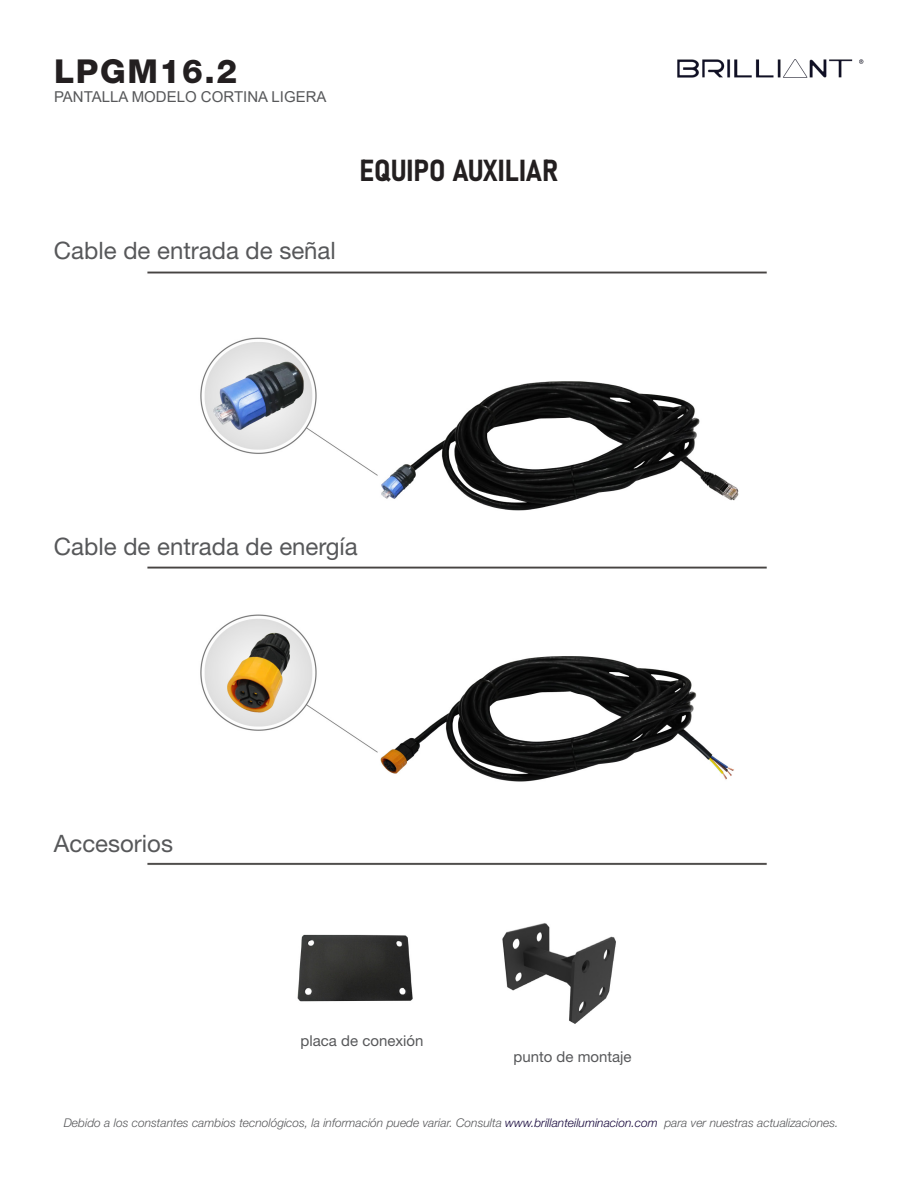
<style>
.page{position:relative;width:918px;height:1188px;background:#fff}
.page>*{position:absolute;margin:0;border:0;box-sizing:border-box;transform-origin:0 0}
.t1{font:800 33px "Helvetica Neue LT Std";letter-spacing:.05em;color:#231f20}
.t2{font:30px "Bahnschrift";color:#231f20}
.t3{font:24px "Helvetica Neue LT Std";color:#57585a}
.t4{font:15px "Helvetica Neue LT Std";color:#57585a}
.t5{font:15px "Arial";color:#57585a}
.t6{font:italic 300 12px "Helvetica Neue LT Std";color:#57585a}
.s1{color:#16073b}
</style>
<div class="page">
<img style="left:677px;top:59px;width:187px;height:19px">
<img style="left:147px;top:271px;width:620px;height:753px">
<p class="t1" style="left:54px;top:51px;width:185px">LPGM16.2</p>
<p class="t5" style="left:54px;top:87px;width:274px">PANTALLA MODELO CORTINA LIGERA</p>
<p class="t3" style="left:54px;top:237px;width:283px">Cable de entrada de señal</p>
<p class="t2" style="left:359px;top:148px;width:201px">EQUIPO AUXILIAR</p>
<p class="t3" style="left:54px;top:532px;width:305px">Cable de entrada de energía</p>
<p class="t3" style="left:54px;top:829px;width:121px">Accesorios</p>
<p class="t4" style="left:301px;top:1032px;width:124px">placa de conexión</p>
<p class="t4" style="left:513px;top:1048px;width:120px">punto de montaje</p>
<p class="t6" style="left:64px;top:1116px;width:776px">Debido a los constantes cambios tecnológicos, la información puede variar. Consulta <span class="s1">www.brillanteiluminacion.com</span> para ver nuestras actualizaciones.</p>
</div>
